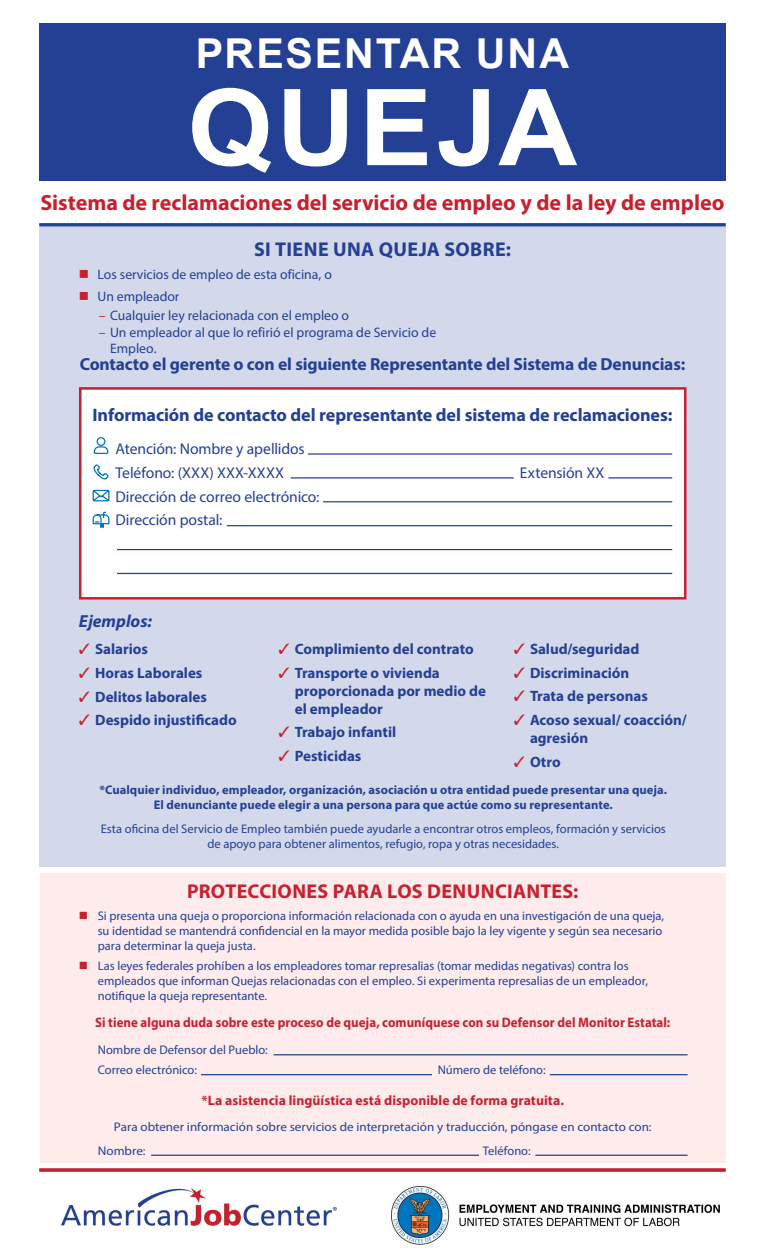
<style>
.page{position:relative;width:765px;height:1260px;background:#fff}
.page>*{position:absolute;margin:0;border:0;box-sizing:border-box;transform-origin:0 0}
.t1{font:700 106.25px "Arial";letter-spacing:.035em;color:#fff}
.t2{font:700 41.25px "Arial";letter-spacing:.045em;color:#fff}
.t3{font:700 22px "Myriad Pro";letter-spacing:-.005em;color:#c7212e}
.t4{font:700 20px "Myriad Pro";letter-spacing:.01em;color:#c7212e}
.t5{font:700 20px "Myriad Pro";letter-spacing:.02em;color:#244094}
.t6{font:700 18.12px "Myriad Pro";letter-spacing:-.005em;color:#244094}
.t7{font:700 17.5px "Myriad Pro";letter-spacing:-.01em;color:#244094}
.t8{font:italic 700 17.5px "Myriad Pro";color:#244094}
.t9{font:15.62px/23.8px "Myriad Pro";letter-spacing:-.005em;color:#244094}
.t10{font:700 15px/23.6px "Myriad Pro";color:#244094}
.t11{font:13.75px/21.9px "Myriad Pro";color:#244094}
.t12{font:700 13.75px "Myriad Pro";color:#c7212e;scale:.94 1}
.t13{font:700 13.75px "Myriad Pro";color:#c7212e}
.t14{font:12.5px/15px "Myriad Pro";color:#244094}
.t15{font:700 12.5px/15px "Myriad Pro";letter-spacing:.005em;color:#244094;text-align:center}
.t16{font:12.5px/24.5px "Myriad Pro";color:#244094;scale:1.05 1}
.s1{color:#c7212e}
</style>
<div class="page">
<div style="left:39px;top:225px;width:687px;height:641px;background:#d3d9ea"></div>
<div style="left:79px;top:387px;width:607px;height:213px;background:#fff;border:2px solid #c7212e"></div>
<div style="left:39px;top:24px;width:687px;height:157px;background:#244094"></div>
<hr style="left:39px;top:223px;width:687px;height:3px;background:#244094">
<svg style="left:39px;top:1168px;width:687px;height:4px;background:#cc3541"></svg>
<hr style="left:308px;top:453px;width:364px;height:2px;background:#244094">
<hr style="left:608px;top:477px;width:64px;height:2px;background:#244094">
<hr style="left:323px;top:501px;width:349px;height:1px;background:#244094">
<hr style="left:227px;top:525px;width:445px;height:1px;background:#244094">
<hr style="left:117px;top:549px;width:555px;height:1px;background:#244094">
<hr style="left:117px;top:573px;width:555px;height:1px;background:#244094">
<hr style="left:274px;top:1054px;width:414px;height:1px;background:#244094">
<hr style="left:550px;top:1074px;width:138px;height:1px;background:#244094">
<hr style="left:535px;top:1155px;width:153px;height:1px;background:#244094">
<hr style="left:291px;top:477px;width:223px;height:2px;background:#244094">
<hr style="left:201px;top:1074px;width:231px;height:1px;background:#244094">
<hr style="left:151px;top:1155px;width:328px;height:1px;background:#244094">
<svg style="left:92px;top:489px;width:18px;height:13px"></svg>
<svg style="left:93px;top:464px;width:16px;height:16px"></svg>
<svg style="left:93px;top:437px;width:16px;height:17px"></svg>
<svg style="left:92px;top:511px;width:18px;height:17px"></svg>
<img style="left:61px;top:1188px;width:275px;height:38px">
<img style="left:391px;top:1187px;width:328px;height:58px">
<svg style="left:80px;top:912px;width:7px;height:8px"></svg>
<svg style="left:80px;top:962px;width:7px;height:7px"></svg>
<h2 class="t2" style="left:196px;top:24px;width:375px">PRESENTAR UNA</h2>
<h1 class="t1" style="left:187px;top:53px;width:392px">QUEJA</h1>
<h3 class="t3" style="left:40px;top:188px;width:686px">Sistema de reclamaciones del servicio de empleo y de la ley de empleo</h3>
<h3 class="t5" style="left:254px;top:236px;width:259px">SI TIENE UNA QUEJA SOBRE:</h3>
<p class="t11" style="left:98px;top:263px;width:236px">Los servicios de empleo de esta oficina, o<br>Un empleador</p>
<p class="t11" style="left:99px;top:304px;width:252px"><span class="s1">–</span> Cualquier ley relacionada con el empleo o</p>
<p class="t11" style="left:110px;top:324px;width:328px;line-height:16.5px;text-indent:-11px"><span class="s1">–</span> Un empleador al que lo refirió el programa de Servicio de<br>Empleo.</p>
<h3 class="t7" style="left:80px;top:353px;width:607px">Contacto el gerente o con el siguiente Representante del Sistema de Denuncias:</h3>
<h3 class="t6" style="left:93px;top:403px;width:581px">Información de contacto del representante del sistema de reclamaciones:</h3>
<p class="t9" style="left:116px;top:437px;width:191px">Atención: Nombre y apellidos<br>Teléfono: (XXX) XXX-XXXX</p>
<p class="t9" style="left:520px;top:460px;width:86px">Extensión XX</p>
<p class="t9" style="left:116px;top:484px;width:205px">Dirección de correo electrónico:<br>Dirección postal:</p>
<h3 class="t8" style="left:79px;top:610px;width:75px">Ejemplos:</h3>
<p class="t10" style="left:95px;top:637px;width:143px">Salarios<br>Horas Laborales<br>Delitos laborales<br>Despido injustificado</p>
<p class="t10" style="left:295px;top:637px;width:181px">Complimiento del contrato<br>Transporte o vivienda</p>
<p class="t10" style="left:530px;top:637px;width:158px">Salud/seguridad<br>Discriminación<br>Trata de personas<br>Acoso sexual/ coacción/</p>
<p class="t10" style="left:530px;top:726px;width:60px">agresión<br>Otro</p>
<p class="t15" style="left:99px;top:781px;width:569px">*Cualquier individuo, empleador, organización, asociación u otra entidad puede presentar una queja.<br>El denunciante puede elegir a una persona para que actúe como su representante.</p>
<p class="t14" style="left:101px;top:821px;width:567px;text-align:center">Esta oficina del Servicio de Empleo también puede ayudarle a encontrar otros empleos, formación y servicios de apoyo para obtener alimentos, refugio, ropa y otras necesidades.</p>
<h3 class="t4" style="left:187px;top:878px;width:393px">PROTECCIONES PARA LOS DENUNCIANTES:</h3>
<p class="t14" style="left:98px;top:909px;width:568px">Si presenta una queja o proporciona información relacionada con o ayuda en una investigación de una queja, su identidad se mantendrá confidencial en la mayor medida posible bajo la ley vigente y según sea necesario para determinar la queja justa.</p>
<p class="t14" style="left:98px;top:958px;width:552px">Las leyes federales prohíben a los empleadores tomar represalias (tomar medidas negativas) contra los empleados que informan Quejas relacionadas con el empleo. Si experimenta represalias de un empleador, notifique la queja representante.</p>
<p class="t12" style="left:95px;top:1014px;width:613px">Si tiene alguna duda sobre este proceso de queja, comuníquese con su Defensor del Monitor Estatal:</p>
<p class="t14" style="left:98px;top:1039px;width:172px;line-height:20px">Nombre de Defensor del Pueblo:<br>Correo electrónico:</p>
<p class="t10" style="left:295px;top:681px;width:193px;line-height:18px">proporcionada por medio de el empleador</p>
<p class="t10" style="left:295px;top:720px;width:103px">Trabajo infantil<br>Pesticidas</p>
<p class="t14" style="left:438px;top:1062px;width:109px">Número de teléfono:</p>
<p class="t13" style="left:202px;top:1092px;width:364px">*La asistencia lingüística está disponible de forma gratuita.</p>
<p class="t16" style="left:98px;top:1114px;width:529px;text-indent:16px">Para obtener información sobre servicios de interpretación y traducción, póngase en contacto con:<br>Nombre:</p>
<p class="t14" style="left:483px;top:1143px;width:49px">Teléfono:</p>
</div>
